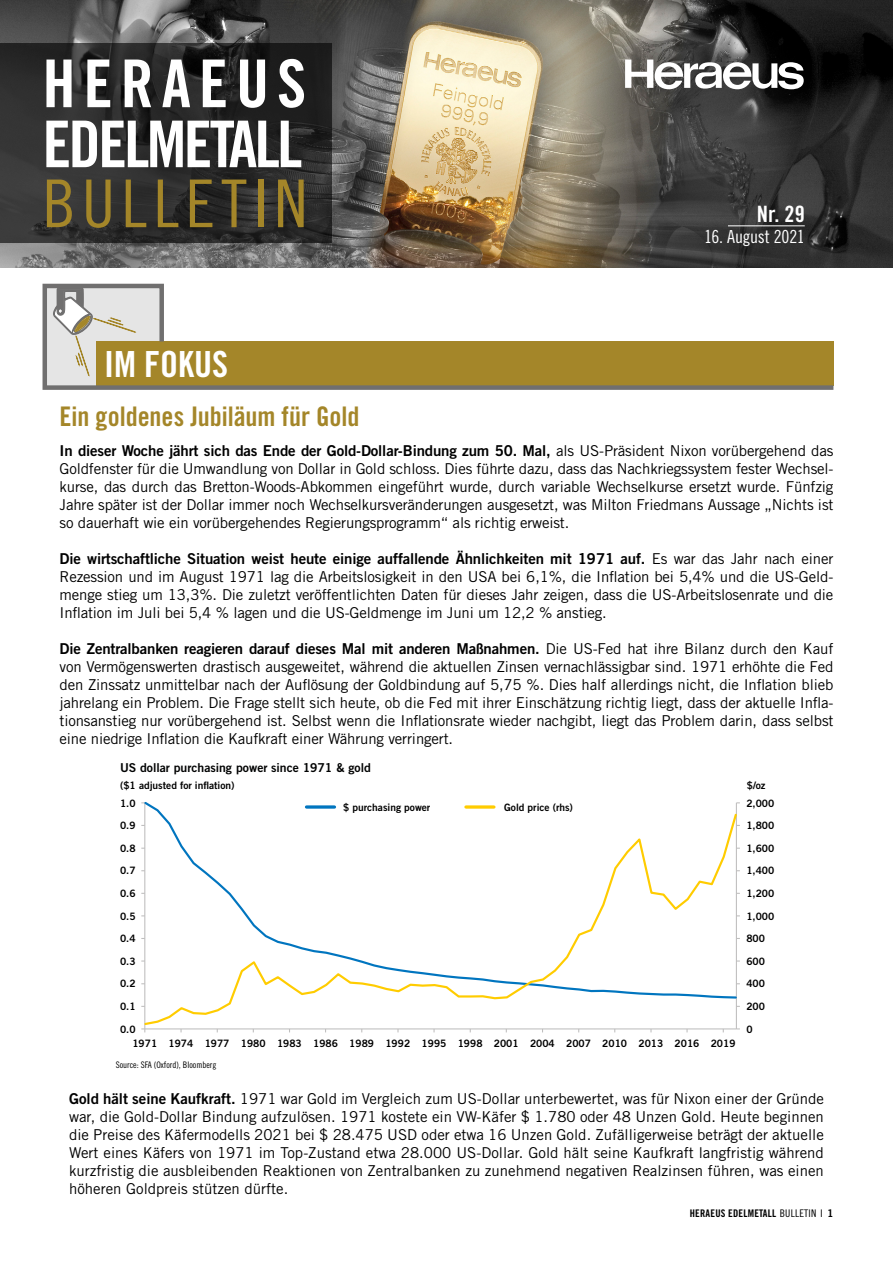
<style>
.page{position:relative;width:893px;height:1263px;background:#fff}
.page>*{position:absolute;margin:0;border:0;box-sizing:border-box;transform-origin:0 0}
.t1{font:66px "Trade Gothic LT Pro Cn 18";letter-spacing:.095em;color:#a48629}
.t2{font:66px "Trade Gothic LT Pro Bd Cn 20";letter-spacing:.12em;color:#fff}
.t3{font:64.5px "Trade Gothic LT Pro Bd Cn 20";letter-spacing:-.04em;color:#fff}
.t4{font:36px "Trade Gothic LT Pro Bd Cn 20";color:#fff}
.t5{font:27px "Trade Gothic LT Pro Bd Cn 20";color:#a48629}
.t6{font:22.5px "Trade Gothic LT Pro Bd Cn 20";color:#fff}
.t7{font:18px "Trade Gothic LT Pro Cn 18";letter-spacing:-.02em;color:#fff}
.t8{font:15px/18px "Trade Gothic LT Pro";letter-spacing:-.01em;color:#000;text-align:justify}
.t9{font:15px "Trade Gothic LT Pro Bd 2";letter-spacing:-.01em;color:#000}
.t10{font:12.3px "Trade Gothic LT Std Bd 2";color:#010202}
.t11{font:10.5px "Trade Gothic LT Pro Bd Cn 20";letter-spacing:.02em;color:#000}
.t12{font:10.2px "Trade Gothic LT Std Bd 2";letter-spacing:-.005em;color:#000}
.t13{font:9px "Trade Gothic LT Pro Cn 18";color:#000}
.s1{font-family:"Trade Gothic LT Pro"}
.s2{font-family:"Trade Gothic LT Pro Bd 2"}
.s3{font-family:"Trade Gothic LT Pro Cn 18"}
</style>
<div class="page">
<hr style="left:736px;top:803px;width:1px;height:226px;background:#bfbebe">
<hr style="left:144px;top:803px;width:1px;height:226px;background:#bfbebe">
<hr style="left:145px;top:1028px;width:591px;height:1px;background:#bfbebe">
<svg style="left:143px;top:812px;width:595px;height:214px"></svg>
<svg style="left:306px;top:805px;width:28px;height:4px"></svg>
<svg style="left:466px;top:805px;width:28px;height:4px"></svg>
<img style="left:0;top:0;width:893px;height:268px">
<svg style="left:625px;top:60px;width:179px;height:29px"></svg>
<hr style="left:728px;top:225px;width:77px;height:1px;background:#fff">
<svg style="left:0;top:44px;width:332px;height:199px;background:#2a2a2a"></svg>
<svg style="left:42px;top:283px;width:792px;height:107px"></svg>
<svg style="left:53px;top:288px;width:83px;height:92px;background:#ccc5ae"></svg>
<h1 class="t2" style="left:43px;top:44px;width:265px">HERAEUS</h1>
<h2 class="t3" style="left:43px;top:105px;width:261px">EDELMETALL</h2>
<h1 class="t1" style="left:43px;top:164px;width:266px">BULLETIN</h1>
<h3 class="t6" style="left:757px;top:200px;width:49px">Nr. 29</h3>
<p class="t7" style="left:704px;top:226px;width:102px">16. August 2021</p>
<h3 class="t4" style="left:104px;top:342px;width:125px">IM FOKUS</h3>
<h3 class="t5" style="left:60px;top:400px;width:301px">Ein goldenes Jubiläum für Gold</h3>
<p class="t9" style="left:60px;top:442px;width:775px">In dieser Woche jährt sich das Ende der Gold-Dollar-Bindung zum 50. Mal, <span class="s1">als US-Präsident Nixon vorübergehend das</span></p>
<p class="t8" style="left:60px;top:460px;width:775px">Goldfenster für die Umwandlung von Dollar in Gold schloss. Dies führte dazu, dass das Nachkriegssystem fester Wechsel&shy;kurse, das durch das Bretton-Woods-Abkommen eingeführt wurde, durch variable Wechselkurse ersetzt wurde. Fünfzig Jahre später ist der Dollar immer noch Wechselkursveränderungen ausgesetzt, was Milton Friedmans Aussage „Nichts ist so dauerhaft wie ein vorübergehendes Regierungsprogramm“ als richtig erweist.</p>
<p class="t9" style="left:60px;top:550px;width:775px">Die wirtschaftliche Situation weist heute einige auffallende Ähnlichkeiten mit 1971 auf. <span class="s1">Es war das Jahr nach einer</span></p>
<p class="t8" style="left:60px;top:568px;width:775px">Rezession und im August 1971 lag die Arbeitslosigkeit in den USA bei 6,1%, die Inflation bei 5,4% und die US-Geld&shy;menge stieg um 13,3%. Die zuletzt veröffentlichten Daten für dieses Jahr zeigen, dass die US-Arbeitslosenrate und die Inflation im Juli bei 5,4 % lagen und die US-Geldmenge im Juni um 12,2 % anstieg.</p>
<p class="t9" style="left:60px;top:640px;width:775px">Die Zentralbanken reagieren darauf dieses Mal mit anderen Maßnahmen. <span class="s1">Die US-Fed hat ihre Bilanz durch den Kauf</span></p>
<p class="t8" style="left:60px;top:658px;width:775px">von Vermögenswerten drastisch ausgeweitet, während die aktuellen Zinsen vernachlässigbar sind. 1971 erhöhte die Fed den Zinssatz unmittelbar nach der Auflösung der Goldbindung auf 5,75 %. Dies half allerdings nicht, die Inflation blieb jahrelang ein Problem. Die Frage stellt sich heute, ob die Fed mit ihrer Einschätzung richtig liegt, dass der aktuelle Infla&shy;tionsanstieg nur vorübergehend ist. Selbst wenn die Inflationsrate wieder nachgibt, liegt das Problem darin, dass selbst eine niedrige Inflation die Kaufkraft einer Währung verringert.</p>
<p class="t10" style="left:120px;top:760px;width:252px">US dollar purchasing power since 1971 &amp; gold</p>
<p class="t12" style="left:120px;top:779px;width:116px">($1 adjusted for inflation)</p>
<p class="t12" style="left:343px;top:801px;width:89px">$ purchasing power</p>
<p class="t12" style="left:504px;top:801px;width:70px">Gold price (rhs)</p>
<p class="t12" style="left:120px;top:797px;width:17px">1.0</p>
<p class="t12" style="left:747px;top:779px;width:20px">$/oz</p>
<p class="t12" style="left:746px;top:797px;width:30px">2,000</p>
<p class="t12" style="left:120px;top:819px;width:17px">0.9</p>
<p class="t12" style="left:746px;top:819px;width:30px">1,800</p>
<p class="t12" style="left:120px;top:842px;width:17px">0.8</p>
<p class="t12" style="left:746px;top:842px;width:30px">1,600</p>
<p class="t12" style="left:120px;top:864px;width:17px">0.7</p>
<p class="t12" style="left:746px;top:864px;width:30px">1,400</p>
<p class="t12" style="left:120px;top:887px;width:17px">0.6</p>
<p class="t12" style="left:746px;top:887px;width:30px">1,200</p>
<p class="t12" style="left:120px;top:910px;width:17px">0.5</p>
<p class="t12" style="left:746px;top:909px;width:30px">1,000</p>
<p class="t12" style="left:120px;top:932px;width:17px">0.4</p>
<p class="t12" style="left:746px;top:932px;width:20px">800</p>
<p class="t12" style="left:120px;top:955px;width:17px">0.3</p>
<p class="t12" style="left:746px;top:955px;width:20px">600</p>
<p class="t12" style="left:120px;top:977px;width:17px">0.2</p>
<p class="t12" style="left:746px;top:977px;width:20px">400</p>
<p class="t12" style="left:120px;top:1000px;width:17px">0.1</p>
<p class="t12" style="left:746px;top:1000px;width:20px">200</p>
<p class="t12" style="left:120px;top:1023px;width:17px">0.0</p>
<p class="t12" style="left:746px;top:1022px;width:8px">0</p>
<p class="t12" style="left:132px;top:1036px;width:605px">1971 1974 1977 1980 1983 1986 1989 1992 1995 1998 2001 2004 2007 2010 2013 2016 2019</p>
<p class="t13" style="left:116px;top:1059px;width:102px">Source: SFA (Oxford), Bloomberg</p>
<p class="t8" style="left:69px;top:1089px;width:756px"><span class="s2">Gold hält seine Kaufkraft.</span> 1971 war Gold im Vergleich zum US-Dollar unterbewertet, was für Nixon einer der Gründe war, die Gold-Dollar Bindung aufzulösen. 1971 kostete ein VW-Käfer $ 1.780 oder 48 Unzen Gold. Heute beginnen die Preise des Käfermodells 2021 bei $ 28.475 USD oder etwa 16 Unzen Gold. Zufälligerweise beträgt der aktuelle Wert eines Käfers von 1971 im Top-Zustand etwa 28.000 US-Dollar. Gold hält seine Kaufkraft langfristig während kurzfristig die ausbleibenden Reaktionen von Zentralbanken zu zunehmend negativen Realzinsen führen, was einen höheren Goldpreis stützen dürfte.</p>
<p class="t11" style="left:690px;top:1207px;width:145px">HERAEUS EDELMETALL <span class="s3">BULLETIN</span> <span class="s1">I</span> <span class="s2">1</span></p>
</div>
